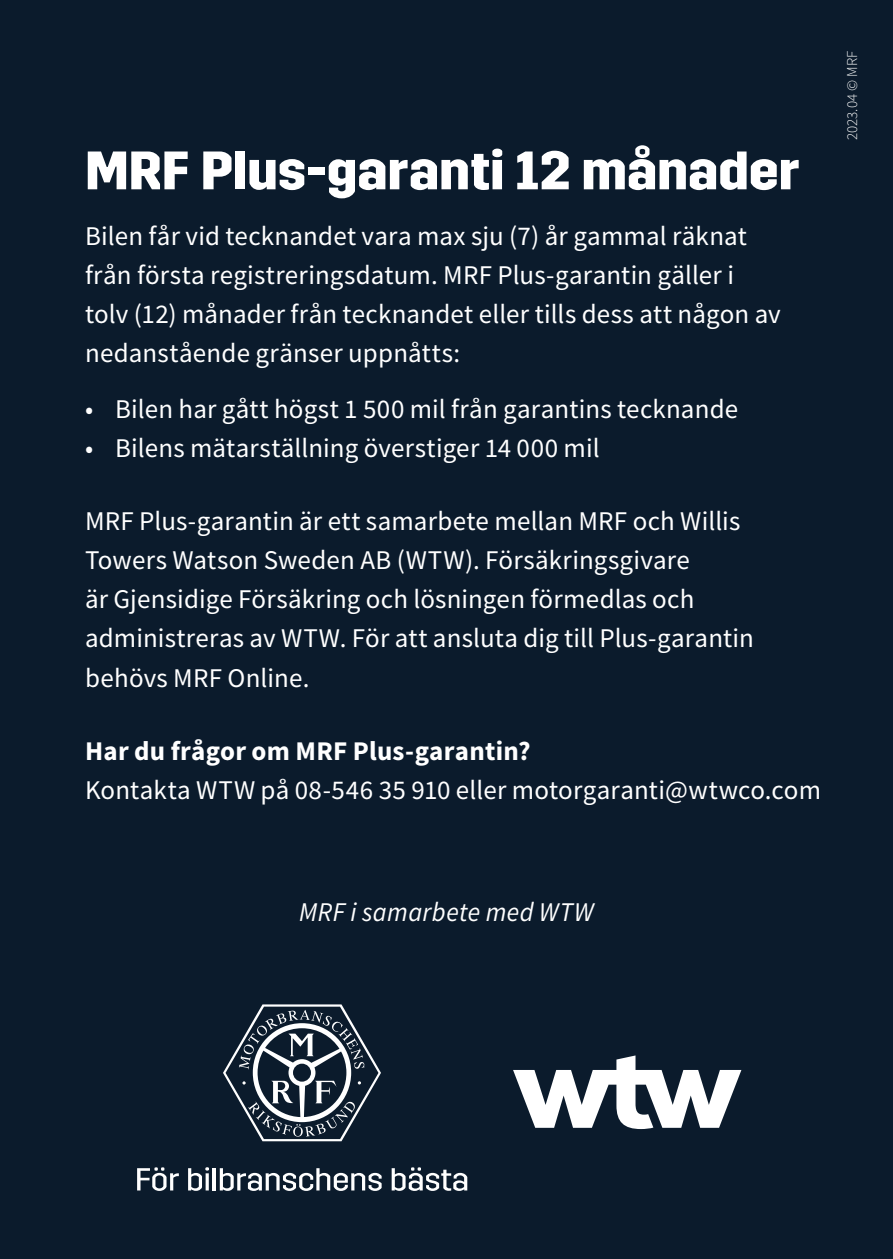
<style>
.page{position:relative;width:893px;height:1259px;background:#0b1b2c}
.page>*{position:absolute;margin:0;border:0;box-sizing:border-box;transform-origin:0 0}
.Brödtext{font:700 54px "Trim";color:#fff}
.Brödtext-2{font:27px/39px "Source Sans Pro";letter-spacing:.005em;color:#fff}
.Brödtext-3{font:italic 27px "Source Sans Pro";letter-spacing:.02em;color:#fff;scale:.96 1}
.t1{font:300 15px "Source Sans Pro";color:#fff}
.s1{font-weight:700}
</style>
<div class="page">
<svg style="left:223px;top:1004px;width:158px;height:137px"></svg>
<svg style="left:137px;top:1167px;width:42px;height:24px"></svg>
<svg style="left:188px;top:1167px;width:21px;height:23px"></svg>
<hr style="left:213px;top:1168px;width:3px;height:22px;background:#fff">
<svg style="left:220px;top:1168px;width:162px;height:23px"></svg>
<svg style="left:392px;top:1167px;width:75px;height:24px"></svg>
<svg style="left:513px;top:1055px;width:228px;height:74px"></svg>
<p class="Brödtext" style="left:85px;top:139px;width:716px">MRF Plus-garanti 12 månader</p>
<p class="Brödtext-2" style="left:85px;top:217px;width:697px">Bilen får vid tecknandet vara max sju (7) år gammal räknat från första registreringsdatum. MRF Plus-garantin gäller i tolv (12) månader från tecknandet eller tills dess att någon av nedanstående gränser uppnåtts:</p>
<p class="Brödtext-2" style="left:85px;top:390px;width:655px">• Bilen har gått högst 1 500 mil från garantins tecknande</p>
<p class="Brödtext-2" style="left:85px;top:429px;width:516px">• Bilens mätarställning överstiger 14 000 mil</p>
<p class="Brödtext-2" style="left:85px;top:502px;width:670px">MRF Plus-garantin är ett samarbete mellan MRF och Willis Towers Watson Sweden AB (WTW). Försäkringsgivare<br>är Gjensidige Försäkring och lösningen förmedlas och administreras av WTW. För att ansluta dig till Plus-garantin behövs MRF Online.</p>
<p class="Brödtext-2" style="left:85px;top:731px;width:737px"><span class="s1">Har du frågor om MRF Plus-garantin?<br></span>Kontakta WTW på 08-546 35 910 eller motorgaranti@wtwco.com</p>
<p class="t1" style="left:842px;top:140px;width:91px;rotate:-90deg">2023.04 © MRF</p>
<p class="Brödtext-3" style="left:299px;top:894px;width:308px">MRF i samarbete med WTW</p>
</div>
